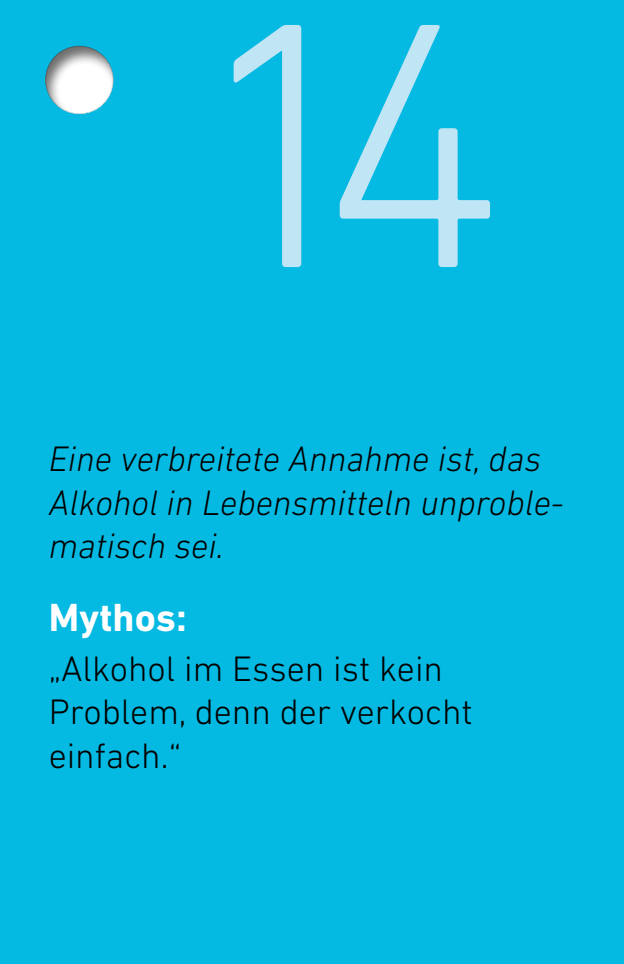
<style>
.page{position:relative;width:624px;height:964px;background:#04b9e2}
.page>*{position:absolute;margin:0;border:0;box-sizing:border-box;transform-origin:0 0}
.t1{font:300 356px "DIN Next LT Pro";color:#c0e5f5}
.t2{font:700 40px "DIN Next LT Pro";color:#fff}
.t3{font:italic 300 36px/43.6px "DIN Next LT Pro";color:#000}
.t4{font:300 36px/43.6px "DIN Next LT Pro";color:#000}
</style>
<div class="page">
<div style="left:37px;top:39px;width:80px;height:76px;background:#000;opacity:.57"></div>
<h1 class="t1" style="left:190px;top:-58px;width:320px">14</h1>
<p class="t3" style="left:49px;top:437px;width:516px">Eine verbreitete Annahme ist, das<br>Alkohol in Lebensmitteln unproble&shy;matisch sei.</p>
<p class="t2" style="left:49px;top:594px;width:140px">Mythos:</p>
<p class="t4" style="left:49px;top:646px;width:425px">„Alkohol im Essen ist kein<br>Problem, denn der verkocht einfach.“</p>
</div>
